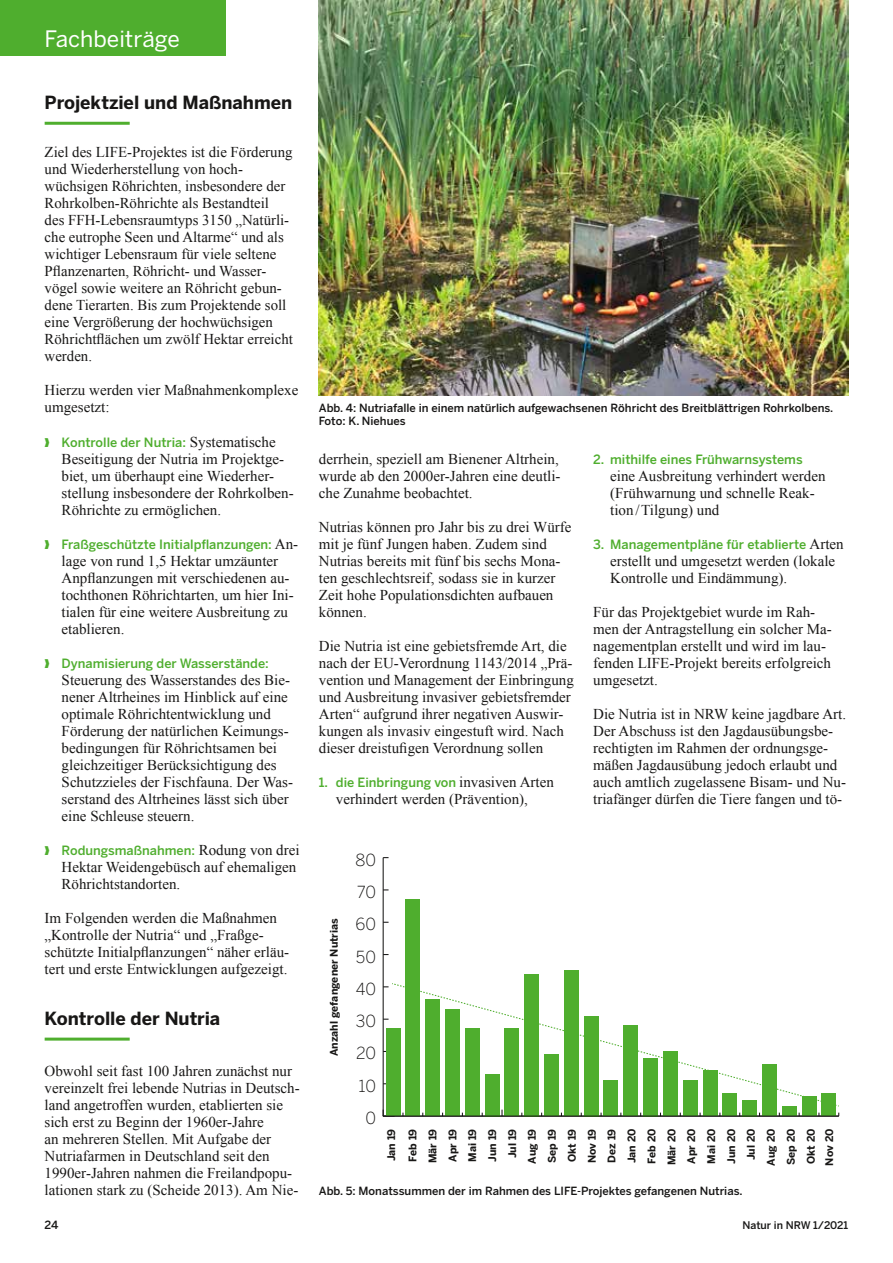
<style>
.page{position:relative;width:893px;height:1263px;background:#fff}
.page>*{position:absolute;margin:0;border:0;box-sizing:border-box;transform-origin:0 0}
.t1{font:22.5px "Benton Sans";color:#fff}
.t2{font:700 18px "Benton Sans";color:#181716}
.t3{font:300 16.5px "Benton Sans";color:#181716}
.t4{font:15px/17px "Times New Roman";color:#181716}
.t5{font:500 12.75px "Benton Sans";color:#4fae2e}
.t6{font:500 11.25px/12.8px "Benton Sans";color:#181716}
.t7{font:700 10.5px/20px "Benton Sans";color:#181716}
.t8{font:500 10.5px "Benton Sans";color:#181716}
.s1{font-family:"Times New Roman";font-weight:400;font-size:15px;color:#181716}
</style>
<div class="page">
<hr style="left:45px;top:122px;width:85px;height:3px;background:#4fae2e">
<hr style="left:45px;top:1037px;width:85px;height:3px;background:#4fae2e">
<img style="left:319px;top:0;width:529px;height:395px">
<svg style="left:501px;top:1109px;width:2px;height:6px"></svg>
<hr style="left:383px;top:858px;width:1px;height:258px;background:#181716">
<div style="left:386px;top:1029px;width:14px;height:87px;background:#4fae2e"></div>
<div style="left:406px;top:900px;width:14px;height:216px;background:#4fae2e"></div>
<div style="left:426px;top:1000px;width:14px;height:116px;background:#4fae2e"></div>
<div style="left:445px;top:1009px;width:15px;height:107px;background:#4fae2e"></div>
<div style="left:465px;top:1029px;width:14px;height:87px;background:#4fae2e"></div>
<div style="left:485px;top:1074px;width:14px;height:42px;background:#4fae2e"></div>
<div style="left:505px;top:1029px;width:14px;height:87px;background:#4fae2e"></div>
<div style="left:525px;top:974px;width:14px;height:142px;background:#4fae2e"></div>
<div style="left:544px;top:1055px;width:15px;height:61px;background:#4fae2e"></div>
<div style="left:564px;top:971px;width:14px;height:145px;background:#4fae2e"></div>
<div style="left:584px;top:1016px;width:14px;height:100px;background:#4fae2e"></div>
<div style="left:604px;top:1080px;width:14px;height:36px;background:#4fae2e"></div>
<div style="left:624px;top:1026px;width:14px;height:90px;background:#4fae2e"></div>
<div style="left:643px;top:1058px;width:15px;height:58px;background:#4fae2e"></div>
<div style="left:663px;top:1051px;width:14px;height:65px;background:#4fae2e"></div>
<div style="left:683px;top:1080px;width:14px;height:36px;background:#4fae2e"></div>
<div style="left:703px;top:1071px;width:14px;height:45px;background:#4fae2e"></div>
<div style="left:723px;top:1093px;width:14px;height:23px;background:#4fae2e"></div>
<div style="left:742px;top:1100px;width:15px;height:16px;background:#4fae2e"></div>
<div style="left:762px;top:1064px;width:15px;height:52px;background:#4fae2e"></div>
<div style="left:782px;top:1106px;width:14px;height:10px;background:#4fae2e"></div>
<div style="left:802px;top:1097px;width:14px;height:19px;background:#4fae2e"></div>
<div style="left:822px;top:1093px;width:14px;height:23px;background:#4fae2e"></div>
<hr style="left:383px;top:1115px;width:456px;height:1px;background:#181716">
<svg style="left:393px;top:983px;width:446px;height:124px"></svg>
<div style="left:0;top:0;width:225px;height:55px;background:#4fae2e"></div>
<h1 class="t1" style="left:45px;top:25px;width:137px">Fachbeiträge</h1>
<p class="t2" style="left:45px;top:92px;width:249px">Projektziel und Maßnahmen</p>
<p class="t4" style="left:45px;top:144px;width:250px">Ziel des LIFE-Projektes ist die Förderung und Wiederherstellung von hoch&shy;wüchsigen Röhrichten, insbesondere der Rohrkolben-Röhrichte als Bestandteil<br>des FFH-Lebensraumtyps 3150 „Natürli&shy;che eutrophe Seen und Altarme“ und als wichtiger Lebensraum für viele seltene Pflanzenarten, Röhricht- und Wasser&shy;vögel sowie weitere an Röhricht gebun&shy;dene Tierarten. Bis zum Projektende soll eine Vergrößerung der hochwüchsigen Röhrichtflächen um zwölf Hektar erreicht werden.</p>
<p class="t4" style="left:45px;top:382px;width:255px">Hierzu werden vier Maßnahmenkomplexe umgesetzt:</p>
<p class="t5" style="left:45px;top:434px;width:232px">❱ Kontrolle der Nutria: <span class="s1">Systematische</span></p>
<p class="t4" style="left:62px;top:450px;width:234px">Beseitigung der Nutria im Projektge&shy;biet, um überhaupt eine Wiederher&shy;stellung insbesondere der Rohrkolben-Röhrichte zu ermöglichen.</p>
<p class="t5" style="left:45px;top:536px;width:255px">❱ Fraßgeschützte Initialpflanzungen: <span class="s1">An-</span></p>
<p class="t4" style="left:62px;top:552px;width:232px">lage von rund 1,5 Hektar umzäunter<br>Anpflanzungen mit verschiedenen au&shy;tochthonen Röhrichtarten, um hier Ini&shy;tialen für eine weitere Ausbreitung zu etablieren.</p>
<p class="t5" style="left:45px;top:655px;width:226px">❱ Dynamisierung der Wasserstände:</p>
<p class="t4" style="left:62px;top:671px;width:233px">Steuerung des Wasserstandes des Bie&shy;nener Altrheines im Hinblick auf eine optimale Röhrichtentwicklung und Förderung der natürlichen Keimungs&shy;bedingungen für Röhrichtsamen bei gleichzeitiger Berücksichtigung des Schutzzieles der Fischfauna. Der Was&shy;serstand des Altrheines lässt sich über eine Schleuse steuern.</p>
<p class="t5" style="left:45px;top:842px;width:256px">❱ Rodungsmaßnahmen: <span class="s1">Rodung von drei</span></p>
<p class="t4" style="left:62px;top:858px;width:236px">Hektar Weidengebüsch auf ehemaligen<br>Röhrichtstandorten.</p>
<p class="t4" style="left:45px;top:909px;width:246px">Im Folgenden werden die Maßnahmen „Kontrolle der Nutria“ und „Fraßge&shy;schützte Initialpflanzungen“ näher erläu&shy;tert und erste Entwicklungen aufgezeigt.</p>
<p class="t2" style="left:45px;top:1007px;width:177px">Kontrolle der Nutria</p>
<p class="t4" style="left:45px;top:1062px;width:257px">Obwohl seit fast 100 Jahren zunächst nur vereinzelt frei lebende Nutrias in Deutsch&shy;land angetroffen wurden, etablierten sie sich erst zu Beginn der 1960er-Jahre<br>an mehreren Stellen. Mit Aufgabe der Nutriafarmen in Deutschland seit den 1990er-Jahren nahmen die Freilandpopu&shy;lationen stark zu (Scheide 2013). Am Nie-</p>
<p class="t6" style="left:319px;top:402px;width:516px">Abb. 4: Nutriafalle in einem natürlich aufgewachsenen Röhricht des Breitblättrigen Rohrkolbens.<br>Foto: K. Niehues</p>
<p class="t4" style="left:319px;top:450px;width:243px;text-align:justify">derrhein, speziell am Bienener Altrhein, wurde ab den 2000er-Jahren eine deutli&shy;che Zunahme beobachtet.</p>
<p class="t4" style="left:319px;top:518px;width:254px">Nutrias können pro Jahr bis zu drei Würfe mit je fünf Jungen haben. Zudem sind Nutrias bereits mit fünf bis sechs Mona&shy;ten geschlechtsreif, sodass sie in kurzer Zeit hohe Populationsdichten aufbauen können.</p>
<p class="t4" style="left:319px;top:637px;width:256px">Die Nutria ist eine gebietsfremde Art, die nach der EU-Verordnung 1143/2014 „Prä&shy;vention und Management der Einbringung und Ausbreitung invasiver gebietsfremder Arten“ aufgrund ihrer negativen Auswir&shy;kungen als invasiv eingestuft wird. Nach dieser dreistufigen Verordnung sollen</p>
<p class="t5" style="left:319px;top:774px;width:236px">1. die Einbringung von <span class="s1">invasiven Arten</span></p>
<p class="t4" style="left:336px;top:790px;width:194px">verhindert werden (Prävention),</p>
<p class="t3" style="left:356px;top:850px;width:22px">80</p>
<p class="t7" style="left:324px;top:1056px;width:139px;rotate:-90deg">Anzahl gefangener Nutrias</p>
<p class="t3" style="left:357px;top:882px;width:21px">70</p>
<p class="t3" style="left:355px;top:914px;width:22px">60</p>
<p class="t3" style="left:356px;top:947px;width:22px">50</p>
<p class="t3" style="left:356px;top:979px;width:22px">40</p>
<p class="t3" style="left:356px;top:1011px;width:22px">30</p>
<p class="t3" style="left:356px;top:1044px;width:22px">20</p>
<p class="t3" style="left:359px;top:1076px;width:19px">10</p>
<p class="t3" style="left:365px;top:1108px;width:12px">0</p>
<p class="t5" style="left:593px;top:451px;width:211px">2. mithilfe eines Frühwarnsystems</p>
<p class="t4" style="left:610px;top:467px;width:217px">eine Ausbreitung verhindert werden (Frühwarnung und schnelle Reak&shy;tion/Tilgung) und</p>
<p class="t5" style="left:593px;top:536px;width:252px">3. Managementpläne für etablierte <span class="s1">Arten</span></p>
<p class="t4" style="left:610px;top:552px;width:226px">erstellt und umgesetzt werden (lokale<br>Kontrolle und Eindämmung).</p>
<p class="t4" style="left:593px;top:603px;width:240px">Für das Projektgebiet wurde im Rah&shy;men der Antragstellung ein solcher Ma&shy;nagementplan erstellt und wird im lau&shy;fenden LIFE-Projekt bereits erfolgreich umgesetzt.</p>
<p class="t4" style="left:593px;top:705px;width:255px">Die Nutria ist in NRW keine jagdbare Art.<br>Der Abschuss ist den Jagdausübungsbe&shy;rechtigten im Rahmen der ordnungsge&shy;mäßen Jagdausübung jedoch erlaubt und auch amtlich zugelassene Bisam- und Nu&shy;triafänger dürfen die Tiere fangen und tö-</p>
<p class="t7" style="left:380px;top:1162px;width:35px;line-height:21.5px;rotate:-90deg">Jan 19<br>Feb 19</p>
<p class="t7" style="left:422px;top:1166px;width:39px;text-align:right;rotate:-90deg">Mär 19<br>Apr 19<br>Mai 19<br>Jun 19<br>Jul 19<br>Aug 19<br>Sep 19<br>Okt 19<br>Nov 19<br>Dez 19<br>Jan 20<br>Feb 20<br>Mär 20<br>Apr 20<br>Mai 20<br>Jun 20<br>Jul 20<br>Aug 20<br>Sep 20<br>Okt 20</p>
<p class="t7" style="left:819px;top:1165px;width:38px;rotate:-90deg">Nov 20</p>
<p class="t6" style="left:319px;top:1184px;width:425px">Abb. 5: Monatssummen der im Rahmen des LIFE-Projektes gefangenen Nutrias.</p>
<p class="t6" style="left:45px;top:1218px;width:15px">24</p>
<p class="t8" style="left:742px;top:1219px;width:107px">Natur in NRW 1/2021</p>
</div>
